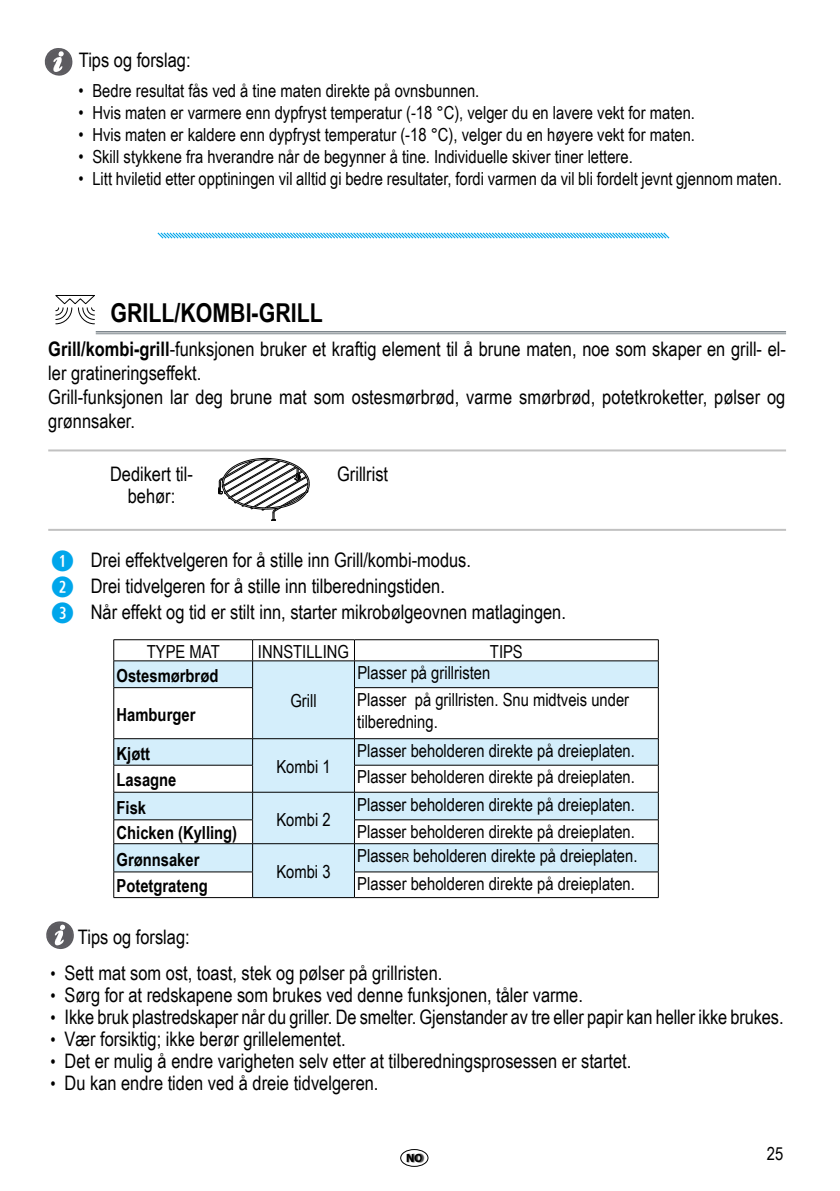
<style>
.page{position:relative;width:840px;height:1191px;background:#fff}
.page>*{position:absolute;margin:0;border:0;box-sizing:border-box;transform-origin:0 0}
.t1{font:700 26px "Arial Narrow";color:#000}
.t2{font:20px/24px "Arial Narrow";color:#000}
.t3{font:18px/21.6px "Arial Narrow";color:#000}
.t4{font:700 18px "Arial Narrow";color:#000}
.t5{font:700 11.8px "Myriad Pro";color:#000}
.s1{font-weight:700}
.s2{font-family:"Combi Numerals";font-weight:700;font-size:28px;color:#00a6eb}
.s3{font-style:inherit}
.s4{font-size:12.6px}
.s5{font-size:18px}
</style>
<div class="page">
<div style="left:400px;top:1149px;width:28px;height:17px;border:1px solid #000;border-radius:50%"></div>
<img style="left:405px;top:1150px;width:20px;height:16px">
<svg style="left:114px;top:661px;width:543px;height:236px;fill:#d4eefb"></svg>
<hr style="left:252px;top:897px;width:102px;height:1px;background:#000">
<hr style="left:113px;top:639px;width:139px;height:1px;background:#000">
<hr style="left:252px;top:639px;width:102px;height:1px;background:#000">
<hr style="left:354px;top:639px;width:304px;height:1px;background:#000">
<hr style="left:113px;top:660px;width:139px;height:1px;background:#000">
<svg style="left:113px;top:640px;width:1px;height:47px"></svg>
<hr style="left:252px;top:660px;width:102px;height:1px;background:#000">
<svg style="left:252px;top:640px;width:1px;height:47px"></svg>
<hr style="left:354px;top:660px;width:304px;height:1px;background:#000">
<svg style="left:354px;top:640px;width:1px;height:47px"></svg>
<svg style="left:657px;top:640px;width:1px;height:47px"></svg>
<hr style="left:113px;top:687px;width:140px;height:1px;background:#000">
<hr style="left:113px;top:688px;width:1px;height:50px;background:#000">
<hr style="left:252px;top:688px;width:1px;height:50px;background:#000">
<hr style="left:354px;top:687px;width:304px;height:1px;background:#000">
<hr style="left:354px;top:688px;width:1px;height:50px;background:#000">
<hr style="left:657px;top:688px;width:1px;height:50px;background:#000">
<hr style="left:113px;top:738px;width:139px;height:1px;background:#000">
<hr style="left:252px;top:738px;width:102px;height:1px;background:#000">
<hr style="left:354px;top:738px;width:304px;height:1px;background:#000">
<hr style="left:113px;top:765px;width:140px;height:1px;background:#000">
<hr style="left:354px;top:765px;width:304px;height:1px;background:#000">
<hr style="left:113px;top:792px;width:139px;height:1px;background:#000">
<hr style="left:252px;top:792px;width:102px;height:1px;background:#000">
<hr style="left:354px;top:792px;width:304px;height:1px;background:#000">
<hr style="left:113px;top:819px;width:140px;height:1px;background:#000">
<hr style="left:354px;top:819px;width:304px;height:1px;background:#000">
<hr style="left:113px;top:843px;width:139px;height:1px;background:#000">
<hr style="left:252px;top:843px;width:102px;height:1px;background:#000">
<hr style="left:354px;top:843px;width:304px;height:1px;background:#000">
<hr style="left:113px;top:871px;width:140px;height:1px;background:#000">
<svg style="left:113px;top:739px;width:1px;height:158px"></svg>
<svg style="left:252px;top:739px;width:1px;height:158px"></svg>
<hr style="left:354px;top:871px;width:304px;height:1px;background:#000">
<svg style="left:354px;top:739px;width:1px;height:158px"></svg>
<svg style="left:657px;top:739px;width:1px;height:158px"></svg>
<hr style="left:113px;top:897px;width:139px;height:1px;background:#000">
<hr style="left:354px;top:897px;width:304px;height:1px;background:#000">
<svg style="left:44px;top:48px;width:29px;height:28px"></svg>
<svg style="left:46px;top:921px;width:28px;height:28px"></svg>
<hr style="left:48px;top:449px;width:737px;height:2px;background:#c1c1c1">
<hr style="left:48px;top:529px;width:737px;height:2px;background:#c1c1c1">
<hr style="left:96px;top:331px;width:689px;height:1px;background:#7d868c">
<hr style="left:96px;top:333px;width:689px;height:1px;background:#7d868c">
<svg style="left:55px;top:295px;width:39px;height:29px"></svg>
<svg style="left:218px;top:458px;width:92px;height:63px"></svg>
<svg style="left:157px;top:232px;width:513px;height:7px"></svg>
<p class="t2" style="left:79px;top:48px;width:113px">Tips og forslag:</p>
<p class="t3" style="left:78px;top:80px;width:402px">• Bedre resultat fås ved å tine maten direkte på ovnsbunnen.</p>
<p class="t3" style="left:78px;top:102px;width:617px">• Hvis maten er varmere enn dypfryst temperatur (-18 °C), velger du en lavere vekt for maten.</p>
<p class="t3" style="left:78px;top:124px;width:617px">• Hvis maten er kaldere enn dypfryst temperatur (-18 °C), velger du en høyere vekt for maten.</p>
<p class="t3" style="left:78px;top:146px;width:555px">• Skill stykkene fra hverandre når de begynner å tine. Individuelle skiver tiner lettere.</p>
<p class="t3" style="left:78px;top:168px;width:704px">• Litt hviletid etter opptiningen vil alltid gi bedre resultater, fordi varmen da vil bli fordelt jevnt gjennom maten.</p>
<h1 class="t1" style="left:110px;top:293px;width:100px">GRILL/kombi</h1>
<h1 class="t1" style="left:251px;top:293px;width:73px">-grill</h1>
<p class="t2" style="left:48px;top:336px;width:738px"><span class="s1">Grill/kombi-grill</span>-funksjonen bruker et kraftig element til å brune maten, noe som skaper en grill- el&shy;ler gratineringseffekt.<br>Grill-funksjonen lar deg brune mat som ostesmørbrød, varme smørbrød, potetkroketter, pølser og grønnsaker.</p>
<p class="t2" style="left:110px;top:462px;width:84px;line-height:22px;text-align:center">Dedikert til&shy;behør:</p>
<p class="t2" style="left:337px;top:461px;width:52px">Grillrist</p>
<p class="t2" style="left:51px;top:547px;width:516px;line-height:25.6px"><span class="s2">q</span> Drei effektvelgeren for å stille inn Grill/kombi-modus.<br><span class="s2">w</span> Drei tidvelgeren for å stille inn tilberedningstiden.<br><span class="s2">e</span> Når effekt og tid er stilt inn, starter mikrobølgeovnen matlagingen.</p>
<p class="t3" style="left:147px;top:640px;width:20px">Type</p>
<p class="t3" style="left:189px;top:640px;width:11px">mat</p>
<p class="t3" style="left:258px;top:640px;width:14px">Innstilling</p>
<p class="t3" style="left:489px;top:640px;width:18px">Tips</p>
<p class="t4" style="left:116px;top:662px;width:103px">Ostesmørbrød</p>
<p class="t3" style="left:290px;top:689px;width:28px">Grill</p>
<p class="t3" style="left:357px;top:661px;width:134px">Plasser på grillristen</p>
<p class="t3" style="left:357px;top:688px;width:273px">Plasser på grillristen. Snu midtveis under tilberedning.</p>
<p class="t4" style="left:116px;top:701px;width:80px">Hamburger</p>
<p class="t3" style="left:357px;top:739px;width:279px">Plasser beholderen direkte på dreieplaten.</p>
<p class="t4" style="left:116px;top:739px;width:35px">Kjøtt</p>
<p class="t3" style="left:276px;top:755px;width:56px">Kombi 1</p>
<p class="t4" style="left:116px;top:766px;width:61px">Lasagne</p>
<p class="t3" style="left:357px;top:765px;width:279px">Plasser beholderen direkte på dreieplaten.</p>
<p class="t4" style="left:116px;top:793px;width:31px">Fisk</p>
<p class="t3" style="left:276px;top:808px;width:56px">Kombi 2</p>
<p class="t3" style="left:357px;top:792px;width:279px">Plasser beholderen direkte på dreieplaten.</p>
<p class="t4" style="left:116px;top:819px;width:122px">Chicken (Kylling)</p>
<p class="t3" style="left:357px;top:820px;width:279px">Plasser beholderen direkte på dreieplaten.</p>
<p class="t4" style="left:116px;top:845px;width:84px">Grønnsaker</p>
<p class="t3" style="left:276px;top:860px;width:56px">Kombi 3</p>
<p class="t3" style="left:357px;top:844px;width:281px"><span class="s3">P</span>lasse<span class="s4">r</span> beholderen direkte på dreieplaten.</p>
<p class="t4" style="left:116px;top:872px;width:93px">Potetgrateng</p>
<p class="t3" style="left:357px;top:872px;width:279px">Plasser beholderen direkte på dreieplaten.</p>
<p class="t2" style="left:78px;top:924px;width:113px">Tips og forslag:</p>
<p class="t2" style="left:51px;top:960px;width:393px"><span class="s5">•</span> Sett mat som ost, toast, stek og pølser på grillristen.</p>
<p class="t2" style="left:51px;top:982px;width:533px"><span class="s5">•</span> Sørg for at redskapene som brukes ved denne funksjonen, tåler varme.</p>
<p class="t2" style="left:51px;top:1004px;width:734px"><span class="s5">•</span> Ikke bruk plastredskaper når du griller. De smelter. Gjenstander av tre eller papir kan heller ikke brukes.</p>
<p class="t2" style="left:51px;top:1026px;width:296px"><span class="s5">•</span> Vær forsiktig; ikke berør grillelementet.</p>
<p class="t2" style="left:51px;top:1048px;width:582px"><span class="s5">•</span> Det er mulig å endre varigheten selv etter at tilberedningsprosessen er startet.</p>
<p class="t2" style="left:51px;top:1070px;width:329px"><span class="s5">•</span> Du kan endre tiden ved å dreie tidvelgeren.</p>
<p class="t5" style="left:406px;top:1150px;width:18px">NO</p>
<p class="t3" style="left:766px;top:1142px;width:18px">25</p>
</div>
